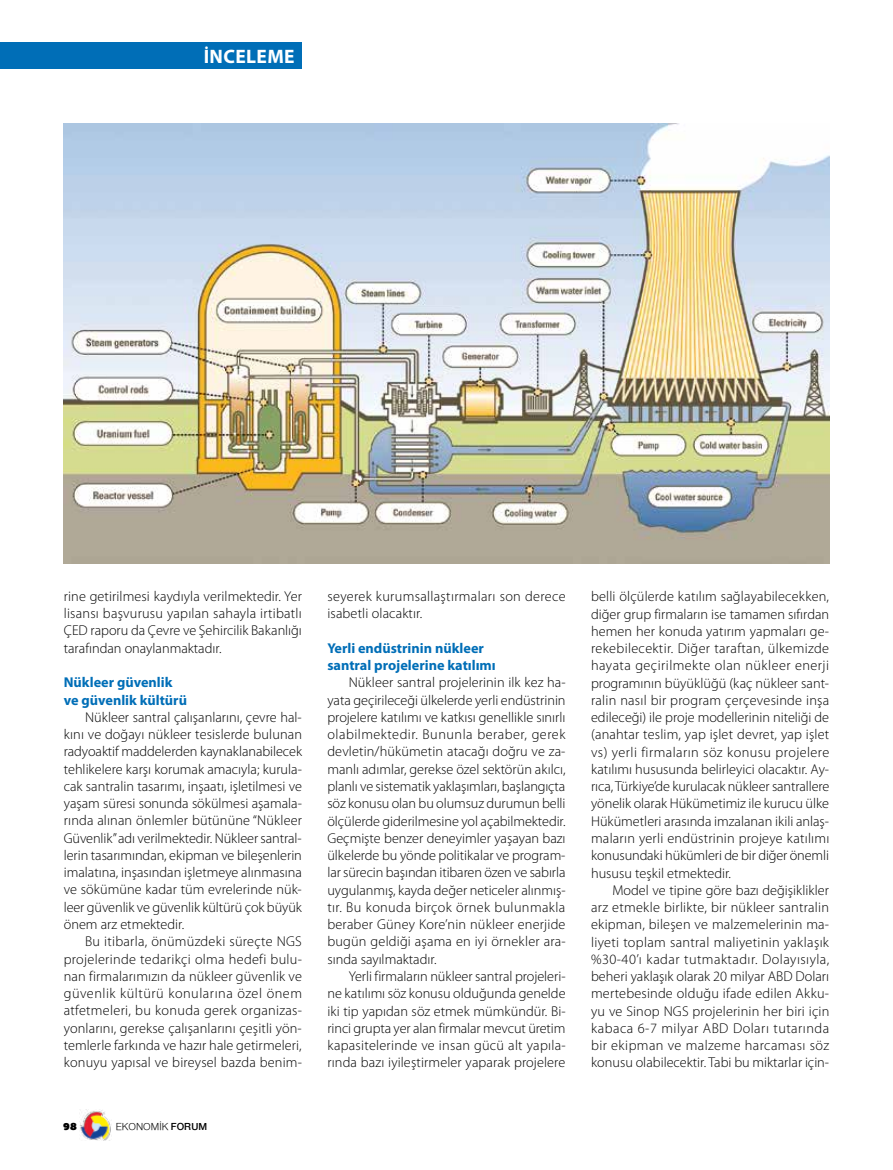
<style>
.page{position:relative;width:893px;height:1170px;background:#fff}
.page>*{position:absolute;margin:0;border:0;box-sizing:border-box;transform-origin:0 0}
.t1{font:700 19.5px "Myriad Pro";letter-spacing:.02em;color:#fff}
.t2{font:300 14.25px/17.2px "Myriad Pro";color:#000;text-align:justify}
.t3{font:700 14.25px/17.2px "Myriad Pro";color:#006eb7}
.t4{font:300 14.25px/17.2px "Myriad Pro";letter-spacing:.025em;color:#000}
.t5{font:10.5px "Nimbus Sans Novus";color:#000}
.t6{font:900 10.5px "PF Agora Sans Pro";color:#000}
.s1{font-weight:600}
</style>
<div class="page">
<img style="left:80px;top:1109px;width:31px;height:31px">
<div style="left:0;top:43px;width:302px;height:26px;background:#006eb7"></div>
<img style="left:63px;top:123px;width:766px;height:440px">
<h1 class="t1" style="left:204px;top:45px;width:93px">İNCELEME</h1>
<p class="t2" style="left:64px;top:587px;width:240px">rine getirilmesi kaydıyla verilmektedir. Yer lisansı başvurusu yapılan sahayla irtibatlı ÇED raporu da Çevre ve Şehircilik Bakanlığı tarafından onaylanmaktadır.</p>
<p class="t3" style="left:64px;top:674px;width:125px">Nükleer güvenlik ve güvenlik kültürü</p>
<p class="t2" style="left:64px;top:708px;width:240px;text-indent:21px">Nükleer santral çalışanlarını, çevre hal&shy;kını ve doğayı nükleer tesislerde bulunan radyoaktif maddelerden kaynaklanabilecek tehlikelere karşı korumak amacıyla; kurula&shy;cak santralin tasarımı, inşaatı, işletilmesi ve yaşam süresi sonunda sökülmesi aşamala&shy;rında alınan önlemler bütününe “Nükleer Güvenlik” adı verilmektedir. Nükleer santral&shy;lerin tasarımından, ekipman ve bileşenlerin imalatına, inşasından işletmeye alınmasına ve sökümüne kadar tüm evrelerinde nük&shy;leer güvenlik ve güvenlik kültürü çok büyük önem arz etmektedir.</p>
<p class="t2" style="left:64px;top:933px;width:240px;text-indent:21px">Bu itibarla, önümüzdeki süreçte NGS projelerinde tedarikçi olma hedefi bulu&shy;nan firmalarımızın da nükleer güvenlik ve güvenlik kültürü konularına özel önem atfetmeleri, bu konuda gerek organizas&shy;yonlarını, gerekse çalışanlarını çeşitli yön&shy;temlerle farkında ve hazır hale getirmeleri, konuyu yapısal ve bireysel bazda benim-</p>
<p class="t6" style="left:63px;top:1119px;width:15px">98</p>
<p class="t5" style="left:116px;top:1120px;width:93px">EKONOMİK <span class="s1">FORUM</span></p>
<p class="t4" style="left:327px;top:588px;width:240px">seyerek kurumsallaştırmaları son derece isabetli olacaktır.</p>
<p class="t3" style="left:327px;top:639px;width:170px">Yerli endüstrinin nükleer santral projelerine katılımı</p>
<p class="t2" style="left:327px;top:674px;width:240px;text-indent:21px">Nükleer santral projelerinin ilk kez ha&shy;yata geçirileceği ülkelerde yerli endüstrinin projelere katılımı ve katkısı genellikle sınırlı olabilmektedir. Bununla beraber, gerek devletin/hükümetin atacağı doğru ve za&shy;manlı adımlar, gerekse özel sektörün akılcı, planlı ve sistematik yaklaşımları, başlangıçta söz konusu olan bu olumsuz durumun belli ölçülerde giderilmesine yol açabilmektedir.<br>Geçmişte benzer deneyimler yaşayan bazı ülkelerde bu yönde politikalar ve program&shy;lar sürecin başından itibaren özen ve sabırla uygulanmış, kayda değer neticeler alınmış&shy;tır. Bu konuda birçok örnek bulunmakla beraber Güney Kore’nin nükleer enerjide bugün geldiği aşama en iyi örnekler ara&shy;sında sayılmaktadır.</p>
<p class="t2" style="left:327px;top:967px;width:240px;text-indent:21px">Yerli firmaların nükleer santral projeleri&shy;ne katılımı söz konusu olduğunda genelde iki tip yapıdan söz etmek mümkündür. Bi&shy;rinci grupta yer alan firmalar mevcut üretim kapasitelerinde ve insan gücü alt yapıla&shy;rında bazı iyileştirmeler yaparak projelere</p>
<p class="t2" style="left:591px;top:588px;width:240px">belli ölçülerde katılım sağlayabilecekken, diğer grup firmaların ise tamamen sıfırdan hemen her konuda yatırım yapmaları ge&shy;rekebilecektir. Diğer taraftan, ülkemizde hayata geçirilmekte olan nükleer enerji programının büyüklüğü (kaç nükleer sant&shy;ralin nasıl bir program çerçevesinde inşa edileceği) ile proje modellerinin niteliği de (anahtar teslim, yap işlet devret, yap işlet vs) yerli firmaların söz konusu projelere katılımı hususunda belirleyici olacaktır. Ay&shy;rıca, Türkiye’de kurulacak nükleer santrallere yönelik olarak Hükümetimiz ile kurucu ülke Hükümetleri arasında imzalanan ikili anlaş&shy;maların yerli endüstrinin projeye katılımı konusundaki hükümleri de bir diğer önemli hususu teşkil etmektedir.</p>
<p class="t2" style="left:591px;top:881px;width:240px;text-indent:21px">Model ve tipine göre bazı değişiklikler arz etmekle birlikte, bir nükleer santralin ekipman, bileşen ve malzemelerinin ma&shy;liyeti toplam santral maliyetinin yaklaşık %30-40’ı kadar tutmaktadır. Dolayısıyla, beheri yaklaşık olarak 20 milyar ABD Doları mertebesinde olduğu ifade edilen Akku&shy;yu ve Sinop NGS projelerinin her biri için kabaca 6-7 milyar ABD Doları tutarında bir ekipman ve malzeme harcaması söz konusu olabilecektir. Tabi bu miktarlar için-</p>
</div>
